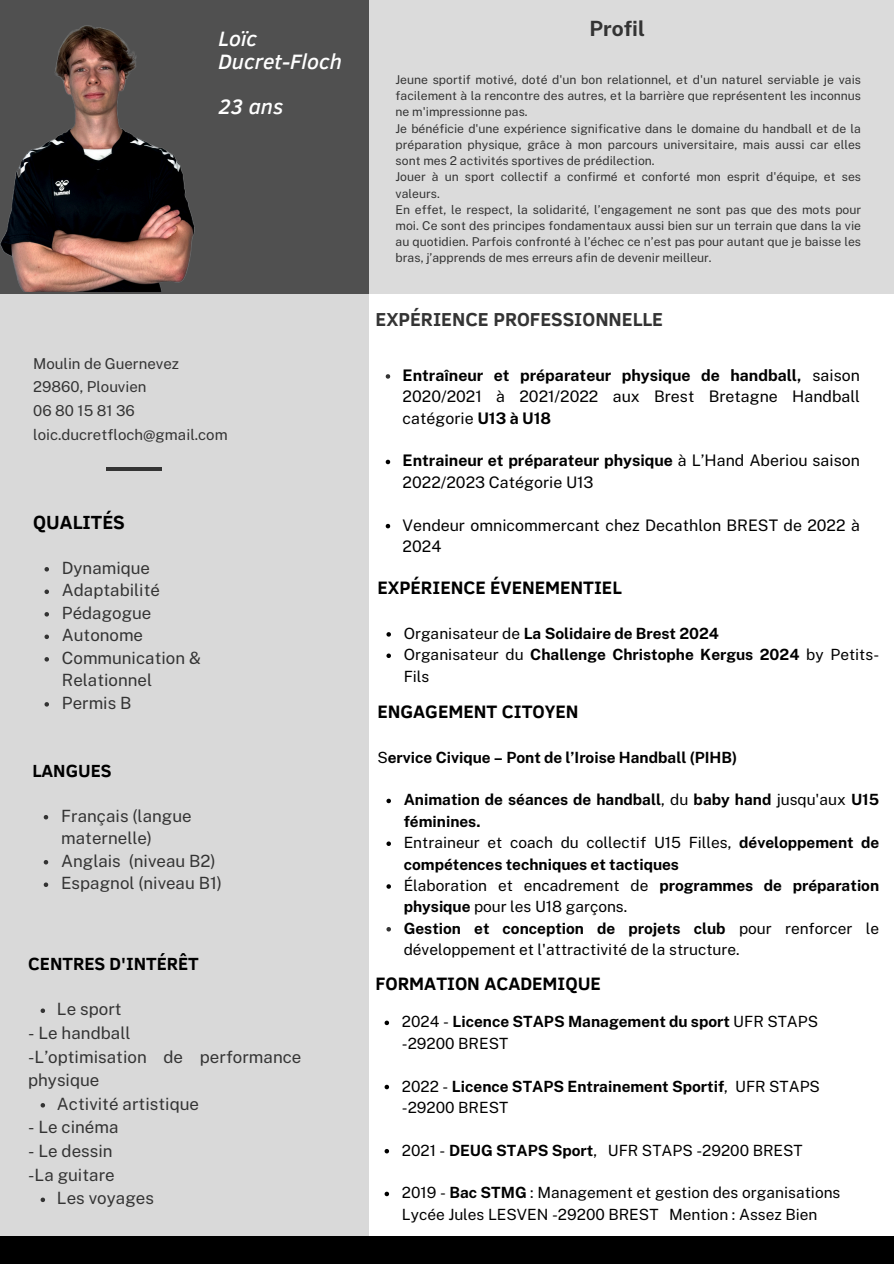
<style>
.page{position:relative;width:894px;height:1264px;background:#fff}
.page>*{position:absolute;margin:0;border:0;box-sizing:border-box;transform-origin:0 0}
.t1{font:italic 500 21.3px/22.5px "Clear Sans";color:#fff}
.t2{font:700 21px "Public Sans";color:#343434}
.t3{font:700 19.5px "Clear Sans";color:#000}
.t4{font:700 19.2px "Clear Sans";color:#343434}
.t5{font:700 18.45px "Clear Sans";color:#000}
.t6{font:700 18px "Clear Sans";color:#000}
.t7{font:16.95px/23.7px "Public Sans";color:#343434}
.t8{font:16.8px/22.5px "Public Sans";color:#343434}
.t9{font:15.9px/21.3px "Public Sans";color:#000}
.t10{font:700 15.45px/21.3px "Public Sans";color:#000}
.t11{font:15.45px/21.3px "Public Sans";color:#000}
.t12{font:15px/23.7px "Public Sans";color:#343434}
.t13{font:12.15px/16.2px "Public Sans";color:#343434;text-align:justify}
.s1{font-weight:700}
.s2{font-weight:400}
</style>
<div class="page">
<div style="left:369px;top:0;width:524px;height:294px;background:#dbdbdb"></div>
<div style="left:0;top:0;width:369px;height:294px;background:#505050"></div>
<div style="left:0;top:294px;width:369px;height:969px;background:#d9d9d9"></div>
<hr style="left:106px;top:467px;width:55px;height:3px;background:#343434">
<div style="left:0;top:1235px;width:893px;height:28px;background:#000"></div>
<img style="left:0;top:25px;width:195px;height:267px">
<svg style="left:385px;top:374px;width:5px;height:5px"></svg>
<svg style="left:385px;top:460px;width:5px;height:4px"></svg>
<svg style="left:385px;top:524px;width:5px;height:4px"></svg>
<svg style="left:384px;top:1020px;width:5px;height:5px"></svg>
<svg style="left:384px;top:1084px;width:5px;height:5px"></svg>
<svg style="left:384px;top:1149px;width:5px;height:4px"></svg>
<svg style="left:384px;top:1191px;width:5px;height:5px"></svg>
<svg style="left:44px;top:567px;width:5px;height:4px"></svg>
<svg style="left:44px;top:589px;width:5px;height:5px"></svg>
<svg style="left:44px;top:612px;width:5px;height:4px"></svg>
<svg style="left:44px;top:634px;width:5px;height:5px"></svg>
<svg style="left:44px;top:657px;width:5px;height:4px"></svg>
<svg style="left:44px;top:702px;width:5px;height:4px"></svg>
<svg style="left:44px;top:815px;width:4px;height:4px"></svg>
<svg style="left:44px;top:860px;width:4px;height:4px"></svg>
<svg style="left:44px;top:882px;width:4px;height:5px"></svg>
<svg style="left:41px;top:1008px;width:4px;height:5px"></svg>
<svg style="left:41px;top:1103px;width:4px;height:4px"></svg>
<svg style="left:41px;top:1197px;width:4px;height:5px"></svg>
<svg style="left:386px;top:632px;width:5px;height:4px"></svg>
<svg style="left:386px;top:653px;width:5px;height:5px"></svg>
<svg style="left:386px;top:798px;width:5px;height:5px"></svg>
<svg style="left:386px;top:841px;width:5px;height:5px"></svg>
<svg style="left:386px;top:884px;width:5px;height:4px"></svg>
<svg style="left:386px;top:927px;width:5px;height:4px"></svg>
<p class="t1" style="left:218px;top:27px;width:125px">Loïc<br>Ducret-Floch</p>
<h2 class="t1" style="left:218px;top:94px;width:66px">23 ans</h2>
<p class="t12" style="left:33px;top:351px;width:196px">Moulin de Guernevez<br>29860, Plouvien<br>06 80 15 81 36 loic.ducretfloch@gmail.com</p>
<p class="t3" style="left:33px;top:508px;width:93px">QUALITÉS</p>
<p class="t8" style="left:62px;top:556px;width:90px">Dynamique</p>
<p class="t8" style="left:62px;top:579px;width:100px">Adaptabilité</p>
<p class="t8" style="left:62px;top:601px;width:91px">Pédagogue</p>
<h3 class="t8" style="left:62px;top:624px;width:83px">Autonome</h3>
<p class="t8" style="left:62px;top:646px;width:140px">Communication &amp;<br>Relationnel</p>
<p class="t8" style="left:62px;top:691px;width:71px">Permis B</p>
<h4 class="t6" style="left:32px;top:758px;width:81px">LANGUES</h4>
<p class="t8" style="left:61px;top:804px;width:132px">Français (langue maternelle)</p>
<h3 class="t8" style="left:61px;top:849px;width:156px">Anglais (niveau B2)</h3>
<p class="t8" style="left:61px;top:871px;width:162px">Espagnol (niveau B1)</p>
<p class="t6" style="left:28px;top:950px;width:172px">CENTRES D'INTÉRÊT</p>
<p class="t7" style="left:57px;top:997px;width:66px">Le sport</p>
<h4 class="t7" style="left:28px;top:1020px;width:275px">- Le handball<br>-L’optimisation de performance physique</h4>
<p class="t7" style="left:57px;top:1091px;width:143px">Activité artistique</p>
<p class="t7" style="left:28px;top:1115px;width:92px">- Le cinéma</p>
<p class="t7" style="left:28px;top:1139px;width:86px">- Le dessin</p>
<h1 class="t7" style="left:28px;top:1162px;width:88px">-La guitare</h1>
<p class="t7" style="left:57px;top:1186px;width:98px">Les voyages</p>
<p class="t2" style="left:589px;top:16px;width:57px">Profil</p>
<h2 class="t13" style="left:395px;top:71px;width:467px">Jeune sportif motivé, doté d'un bon relationnel, et d'un naturel serviable je vais facilement à la rencontre des autres, et la barrière que représentent les inconnus ne m'impressionne pas.</h2>
<p class="t13" style="left:395px;top:120px;width:467px">Je bénéficie d'une expérience significative dans le domaine du handball et de la préparation physique, grâce à mon parcours universitaire, mais aussi car elles sont mes 2 activités sportives de prédilection.</p>
<h2 class="t13" style="left:395px;top:169px;width:467px">Jouer à un sport collectif a confirmé et conforté mon esprit d'équipe, et ses valeurs.</h2>
<p class="t13" style="left:395px;top:201px;width:467px">En effet, le respect, la solidarité, l’engagement ne sont pas que des mots pour moi. Ce sont des principes fondamentaux aussi bien sur un terrain que dans la vie au quotidien. Parfois confronté à l’échec ce n’est pas pour autant que je baisse les bras, j’apprends de mes erreurs afin de devenir meilleur.</p>
<p class="t4" style="left:375px;top:305px;width:289px">EXPÉRIENCE PROFESSIONNELLE</p>
<p class="t9" style="left:402px;top:364px;width:458px;text-align:justify"><span class="s1">Entraîneur et préparateur physique de handball,</span> saison 2020/2021 à 2021/2022 aux Brest Bretagne Handball catégorie <span class="s1">U13 à U18</span></p>
<p class="t9" style="left:402px;top:450px;width:458px"><span class="s1">Entraineur et préparateur physique</span> à L’Hand Aberiou saison<br>2022/2023 Catégorie U13</p>
<p class="t9" style="left:402px;top:514px;width:458px">Vendeur omnicommercant chez Decathlon BREST de 2022 à<br>2024</p>
<h3 class="t5" style="left:377px;top:574px;width:246px">EXPÉRIENCE ÉVENEMENTIEL</h3>
<p class="t10" style="left:403px;top:622px;width:317px"><span class="s2">Organisateur de</span> La Solidaire de Brest 2024</p>
<p class="t10" style="left:403px;top:644px;width:477px"><span class="s2">Organisateur du</span> Challenge Christophe Kergus 2024 <span class="s2">by Petits-<br>Fils</span></p>
<h3 class="t5" style="left:377px;top:697px;width:202px">ENGAGEMENT CITOYEN</h3>
<h5 class="t10" style="left:377px;top:746px;width:361px"><span class="s2">S</span>ervice Civique – Pont de l’Iroise Handball (PIHB)</h5>
<p class="t10" style="left:403px;top:789px;width:477px">Animation de séances de handball<span class="s2">, du</span> baby hand <span class="s2">jusqu'aux</span> U15 féminines.</p>
<p class="t10" style="left:403px;top:832px;width:477px"><span class="s2">Entraineur et coach du collectif U15 Filles,</span> développement de compétences techniques et tactiques</p>
<p class="t11" style="left:403px;top:874px;width:477px">Élaboration et encadrement de <span class="s1">programmes de préparation physique</span> pour les U18 garçons.</p>
<p class="t11" style="left:403px;top:917px;width:477px"><span class="s1">Gestion et conception de projets club</span> pour renforcer le développement et l'attractivité de la structure.</p>
<p class="t5" style="left:375px;top:970px;width:227px">FORMATION ACADEMIQUE</p>
<h5 class="t10" style="left:402px;top:1011px;width:417px"><span class="s2">2024 -</span> Licence STAPS Management du sport <span class="s2">UFR STAPS -29200 BREST</span></h5>
<p class="t10" style="left:402px;top:1075px;width:419px"><span class="s2">2022 -</span> Licence STAPS Entrainement Sportif<span class="s2">, UFR STAPS -29200 BREST</span></p>
<h1 class="t11" style="left:402px;top:1139px;width:402px">2021 - <span class="s1">DEUG STAPS Sport</span>, UFR STAPS -29200 BREST</h1>
<p class="t11" style="left:402px;top:1182px;width:440px">2019 - <span class="s1">Bac STMG</span> : Management et gestion des organisations<br>Lycée Jules LESVEN -29200 BREST Mention : Assez Bien</p>
</div>
